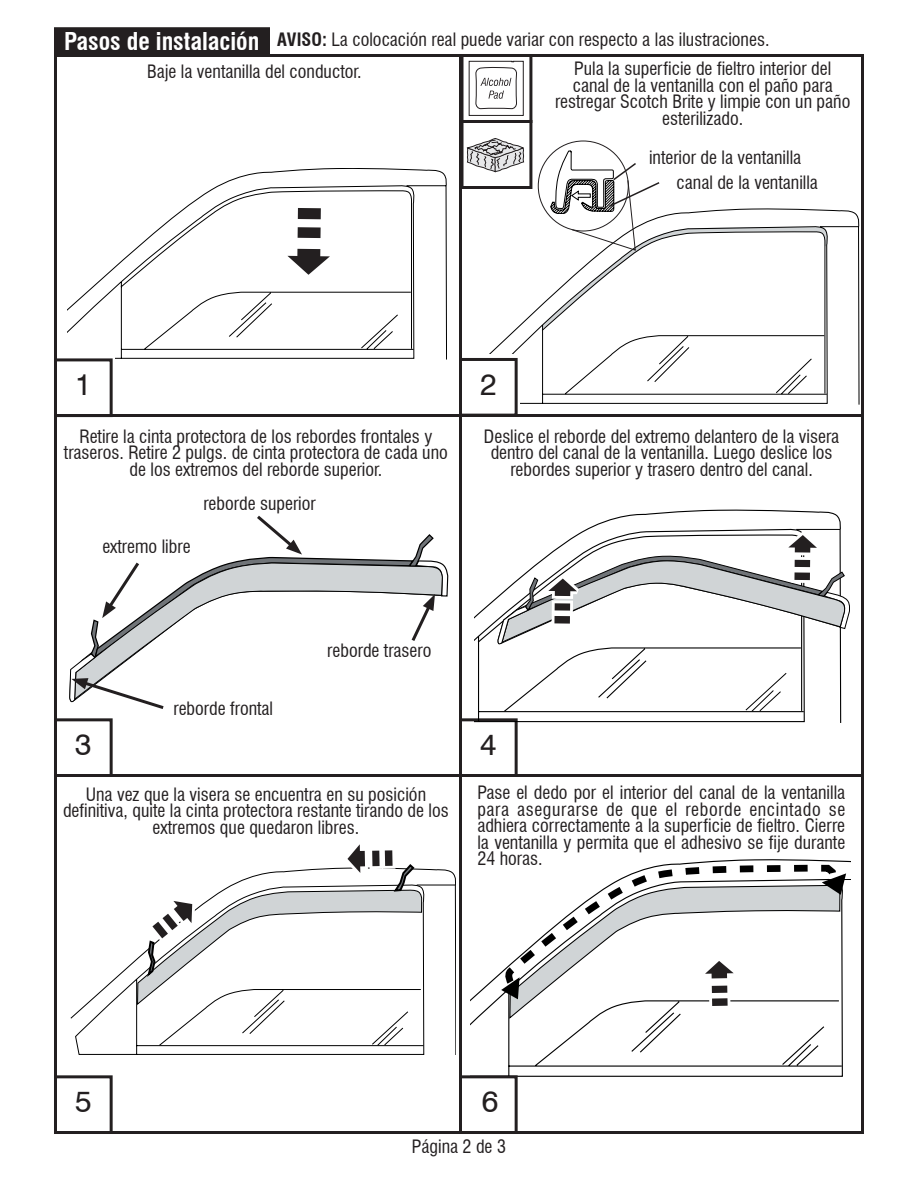
<style>
.page{position:relative;width:918px;height:1188px;background:#fff}
.page>*{position:absolute;margin:0;border:0;box-sizing:border-box;transform-origin:0 0}
.t1{font:30px "Swiss 721 BT";color:#231f20}
.t2{font:700 condensed 24px "Swiss 721 BT";color:#fff}
.t3{font:condensed 18px/16.5px "Swiss 721 BT";color:#231f20;text-align:center}
.s1{font-weight:700}
</style>
<div class="page">
<svg style="left:470px;top:859px;width:380px;height:218px"></svg>
<svg style="left:489px;top:209px;width:371px;height:196px"></svg>
<svg style="left:541px;top:230px;width:285px;height:164px"></svg>
<svg style="left:67px;top:168px;width:380px;height:192px"></svg>
<div style="left:461px;top:355px;width:54px;height:55px;background:#fff"></div>
<div style="left:61px;top:357px;width:54px;height:55px;background:#fff"></div>
<hr style="left:54px;top:414px;width:810px;height:3px;background:#231f20">
<div style="left:54px;top:358px;width:59px;height:59px;border:3px solid #231f20"></div>
<div style="left:461px;top:54px;width:71px;height:69px;border:3px solid #231f20"></div>
<div style="left:55px;top:28px;width:214px;height:26px;background:#231f20"></div>
<div style="left:54px;top:27px;width:216px;height:28px;border:2px solid #231f20"></div>
<hr style="left:54px;top:774px;width:810px;height:3px;background:#231f20">
<div style="left:54px;top:718px;width:59px;height:59px;border:3px solid #231f20"></div>
<div style="left:54px;top:1075px;width:59px;height:59px;border:3px solid #231f20"></div>
<svg style="left:468px;top:61px;width:56px;height:55px"></svg>
<div style="left:466px;top:357px;width:54px;height:55px;background:#fff"></div>
<div style="left:459px;top:358px;width:59px;height:59px;border:3px solid #231f20"></div>
<hr style="left:459px;top:54px;width:3px;height:1079px;background:#231f20">
<div style="left:459px;top:718px;width:59px;height:59px;border:3px solid #231f20"></div>
<svg style="left:284px;top:203px;width:49px;height:78px"></svg>
<div style="left:459px;top:1075px;width:59px;height:59px;border:3px solid #231f20"></div>
<div style="left:461px;top:120px;width:71px;height:69px;border:3px solid #231f20"></div>
<svg style="left:467px;top:138px;width:57px;height:34px"></svg>
<svg style="left:543px;top:151px;width:285px;height:178px"></svg>
<svg style="left:69px;top:515px;width:379px;height:194px"></svg>
<svg style="left:474px;top:510px;width:368px;height:213px"></svg>
<hr style="left:796px;top:529px;width:44px;height:1px;background:#000">
<svg style="left:477px;top:533px;width:19px;height:179px"></svg>
<svg style="left:496px;top:531px;width:354px;height:182px"></svg>
<svg style="left:70px;top:868px;width:386px;height:187px"></svg>
<hr style="left:417px;top:885px;width:38px;height:1px;background:#000">
<svg style="left:138px;top:844px;width:284px;height:203px"></svg>
<svg style="left:501px;top:861px;width:349px;height:149px"></svg>
<h2 class="t2" style="left:64px;top:26px;width:197px">Pasos de instalación</h2>
<p class="t3" style="left:574px;top:25px;width:258px;line-height:29.1px;text-align:left;text-indent:-297px"><span class="s1">AVISO:</span> La colocación real puede variar con respecto a las ilustraciones.<br>Pula la superficie de fieltro interior del</p>
<p class="t3" style="left:555px;top:77px;width:297px">canal de la ventanilla con el paño para restregar Scotch Brite y limpie con un paño esterilizado.</p>
<p class="t3" style="left:147px;top:63px;width:216px">Baje la ventanilla del conductor.</p>
<p class="t3" style="left:677px;top:145px;width:143px;line-height:24.5px;text-align:left;text-indent:-28px">interior de la ventanilla canal de la ventanilla</p>
<h1 class="t1" style="left:75px;top:367px;width:18px">1</h1>
<p class="t3" style="left:64px;top:428px;width:385px">Retire la cinta protectora de los rebordes frontales y traseros. Retire 2 pulgs. de cinta protectora de cada uno de los extremos del reborde superior.</p>
<p class="t3" style="left:102px;top:538px;width:90px">extremo libre</p>
<p class="t3" style="left:203px;top:495px;width:114px">reborde superior</p>
<h1 class="t1" style="left:480px;top:366px;width:18px">2</h1>
<p class="t3" style="left:484px;top:428px;width:357px">Deslice el reborde del extremo delantero de la visera dentro del canal de la ventanilla. Luego deslice los rebordes superior y trasero dentro del canal.</p>
<h1 class="t1" style="left:75px;top:726px;width:18px">3</h1>
<p class="t3" style="left:173px;top:700px;width:101px">reborde frontal</p>
<p class="t3" style="left:327px;top:642px;width:106px">reborde trasero</p>
<h1 class="t1" style="left:480px;top:726px;width:18px">4</h1>
<p class="t3" style="left:63px;top:786px;width:387px">Una vez que la visera se encuentra en su posición definitiva, quite la cinta protectora restante tirando de los extremos que quedaron libres.</p>
<p class="t3" style="left:477px;top:785px;width:369px;text-align:justify">Pase el dedo por el interior del canal de la ventanilla para asegurarse de que el reborde encintado se adhiera correctamente a la superficie de fieltro. Cierre la ventanilla y permita que el adhesivo se fije durante 24 horas.</p>
<h1 class="t1" style="left:75px;top:1083px;width:18px">5</h1>
<h1 class="t1" style="left:482px;top:1083px;width:18px">6</h1>
<p class="t3" style="left:412px;top:1138px;width:96px">Página 2 de 3</p>
</div>
